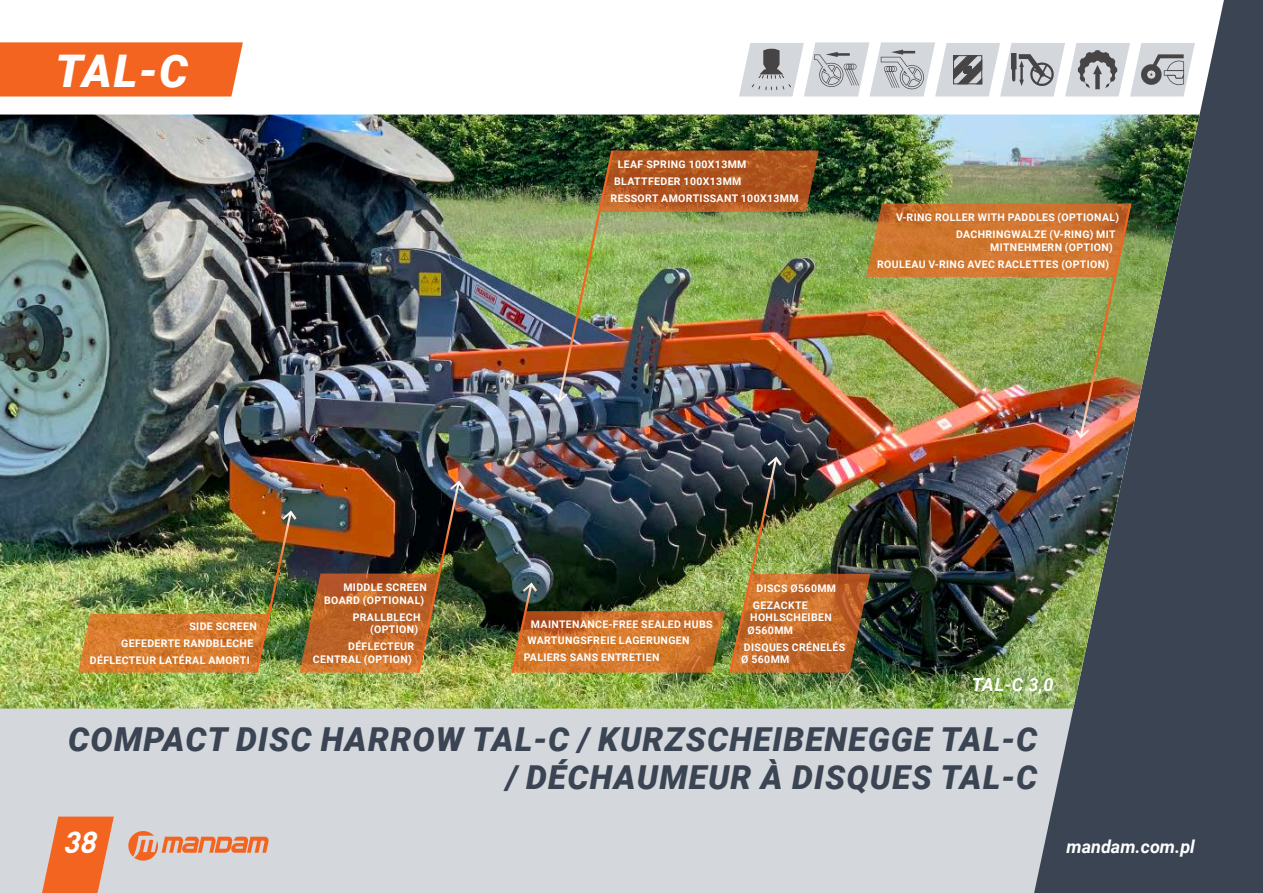
<style>
.page{position:relative;width:1263px;height:893px;background:#fff}
.page>*{position:absolute;margin:0;border:0;box-sizing:border-box;transform-origin:0 0}
.nazwa_krotka{font:italic 900 45px "Roboto";color:#fff}
.nazwa_dluga{font:italic 900 33px/37.5px "Roboto";letter-spacing:.035em;color:#3a4452;text-align:right}
.t1{font:italic 700 30px "DIN Pro";color:#fff}
.T__boldowa{font:italic 700 18px "Roboto";color:#fff}
.opis_zdjecia{font:700 10.5px/12.6px "Roboto";letter-spacing:.035em;color:#fff;text-align:right}
</style>
<div class="page">
<div style="left:0;top:709px;width:1031px;height:184px;background:#d4d8dd"></div>
<svg style="left:1031px;top:0;width:232px;height:893px;background:#58606c"></svg>
<svg style="left:39px;top:817px;width:75px;height:76px;background:#ea8251"></svg>
<svg style="left:128px;top:831px;width:141px;height:30px;background:#dfad97"></svg>
<img style="left:0;top:115px;width:1199px;height:594px">
<svg style="left:739px;top:42px;width:456px;height:55px"></svg>
<img style="left:78px;top:479px;width:391px;height:196px">
<img style="left:510px;top:455px;width:360px;height:220px">
<img style="left:866px;top:201px;width:267px;height:239px">
<img style="left:549px;top:148px;width:270px;height:256px">
<div style="left:0;top:42px;width:243px;height:55px;background:#f36421"></div>
<p class="nazwa_krotka" style="left:56px;top:39px;width:134px">TAL-C</p>
<p class="opis_zdjecia" style="left:618px;top:158px;width:130px">LEAF SPRING 100X13MM</p>
<p class="opis_zdjecia" style="left:614px;top:175px;width:129px">BLATTFEDER 100X13MM</p>
<p class="opis_zdjecia" style="left:611px;top:192px;width:189px">RESSORT AMORTISSANT 100X13MM</p>
<p class="opis_zdjecia" style="left:896px;top:211px;width:224px">V-RING ROLLER WITH PADDLES (OPTIONAL)</p>
<p class="opis_zdjecia" style="left:956px;top:228px;width:161px">DACHRINGWALZE (V-RING) MIT<br>MITNEHMERN (OPTION)</p>
<p class="opis_zdjecia" style="left:877px;top:257px;width:234px">ROULEAU V-RING AVEC RACLETTES (OPTION)</p>
<p class="opis_zdjecia" style="left:189px;top:620px;width:69px">SIDE SCREEN</p>
<p class="opis_zdjecia" style="left:121px;top:637px;width:134px">GEFEDERTE RANDBLECHE</p>
<p class="opis_zdjecia" style="left:90px;top:654px;width:161px">DÉFLECTEUR LATÉRAL AMORTI</p>
<p class="opis_zdjecia" style="left:324px;top:581px;width:104px">MIDDLE SCREEN<br>BOARD (OPTIONAL)</p>
<p class="opis_zdjecia" style="left:353px;top:610px;width:69px">PRALLBLECH (OPTION)</p>
<p class="opis_zdjecia" style="left:313px;top:640px;width:103px">DÉFLECTEUR<br>CENTRAL (OPTION)</p>
<p class="opis_zdjecia" style="left:531px;top:617px;width:183px">MAINTENANCE-FREE SEALED HUBS</p>
<p class="opis_zdjecia" style="left:527px;top:634px;width:164px">WARTUNGSFREIE LAGERUNGEN</p>
<p class="opis_zdjecia" style="left:524px;top:651px;width:137px">PALIERS SANS ENTRETIEN</p>
<p class="opis_zdjecia" style="left:756px;top:581px;width:81px">DISCS Ø560MM</p>
<p class="opis_zdjecia" style="left:747px;top:598px;width:86px;text-align:left;text-indent:5px">GEZACKTE<br>HOHLSCHEIBEN<br>Ø560MM</p>
<p class="opis_zdjecia" style="left:741px;top:640px;width:106px;text-align:left">DISQUES CRÉNELÉS<br>Ø 560MM</p>
<p class="T__boldowa" style="left:972px;top:672px;width:83px">TAL-C 3,0</p>
<p class="nazwa_dluga" style="left:68px;top:720px;width:971px">COMPACT DISC HARROW TAL-C / KURZSCHEIBENEGGE TAL-C / DÉCHAUMEUR À DISQUES TAL-C</p>
<h3 class="t1" style="left:63px;top:821px;width:42px">38</h3>
<h3 class="T__boldowa" style="left:1066px;top:834px;width:130px">mandam.com.pl</h3>
</div>
